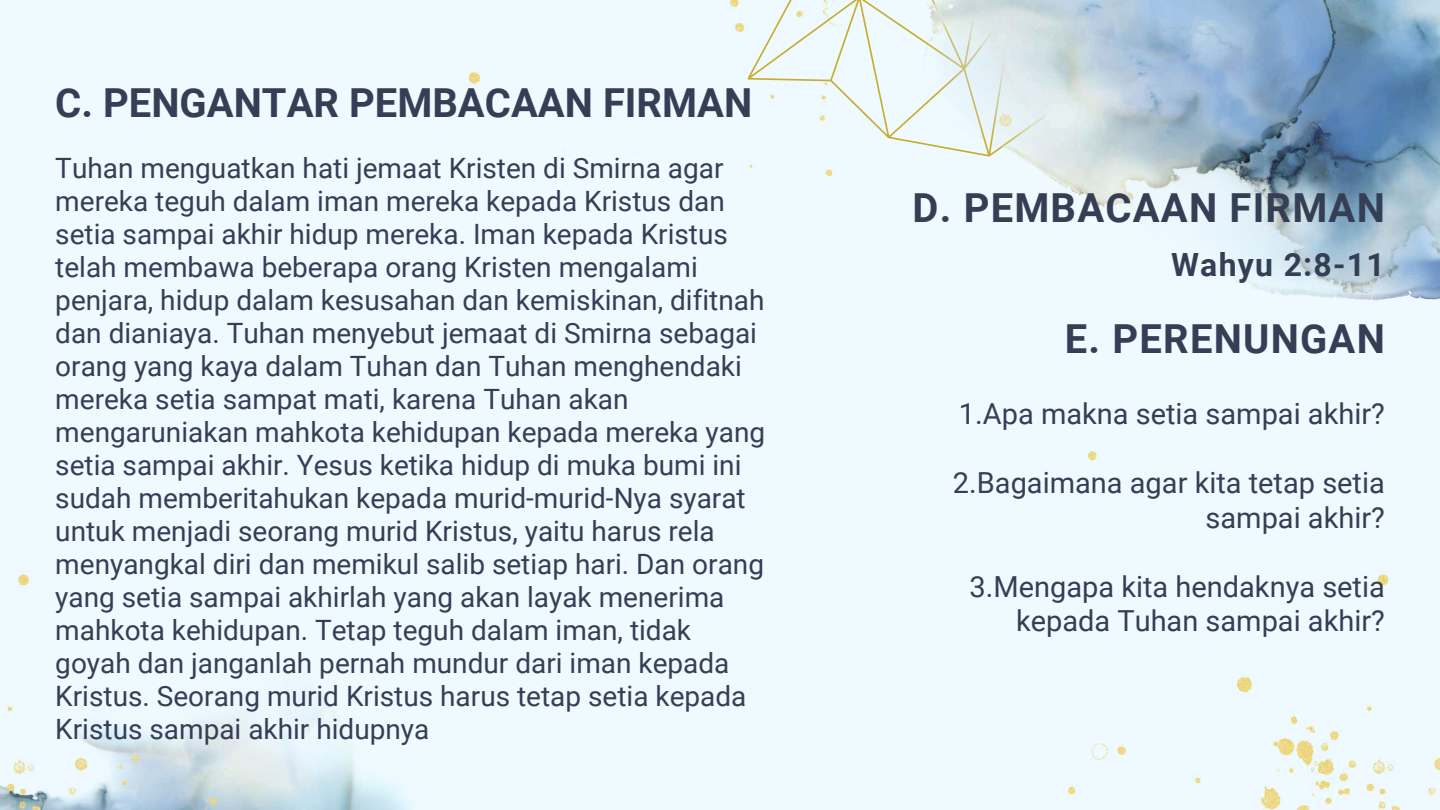
<style>
.page{position:relative;width:1440px;height:810px;background:#eefaff}
.page>*{position:absolute;margin:0;border:0;box-sizing:border-box;transform-origin:0 0}
.t1{font:700 40px "Roboto";letter-spacing:.03em;color:#343f56}
.t2{font:700 40px "Roboto";color:#343f56}
.t3{font:700 32px "Roboto";letter-spacing:.04em;color:#343f56}
.t4{font:29px/34.5px "Roboto";color:#343f56;text-align:right}
.t5{font:28px/33px "Roboto";color:#343f56}
</style>
<div class="page">
<svg style="left:741px;top:0;width:108px;height:176px"></svg>
<img style="left:849px;top:0;width:591px;height:324px">
<img style="left:291px;top:697px;width:120px;height:113px">
<img style="left:0;top:574px;width:291px;height:236px">
<img style="left:1068px;top:452px;width:372px;height:358px">
<h1 class="t2" style="left:55px;top:80px;width:699px">C. PENGANTAR PEMBACAAN FIRMAN</h1>
<p class="t5" style="left:55px;top:151px;width:711px">Tuhan menguatkan hati jemaat Kristen di Smirna agar mereka teguh dalam iman mereka kepada Kristus dan setia sampai akhir hidup mereka. Iman kepada Kristus telah membawa beberapa orang Kristen mengalami penjara, hidup dalam kesusahan dan kemiskinan, difitnah dan dianiaya. Tuhan menyebut jemaat di Smirna sebagai orang yang kaya dalam Tuhan dan Tuhan menghendaki mereka setia sampat mati, karena Tuhan akan mengaruniakan mahkota kehidupan kepada mereka yang setia sampai akhir. Yesus ketika hidup di muka bumi ini sudah memberitahukan kepada murid-murid-Nya syarat untuk menjadi seorang murid Kristus, yaitu harus rela menyangkal diri dan memikul salib setiap hari. Dan orang yang setia sampai akhirlah yang akan layak menerima mahkota kehidupan. Tetap teguh dalam iman, tidak goyah dan janganlah pernah mundur dari iman kepada Kristus. Seorang murid Kristus harus tetap setia kepada Kristus sampai akhir hidupnya</p>
<h1 class="t1" style="left:913px;top:185px;width:474px">D. PEMBACAAN FIRMAN</h1>
<p class="t3" style="left:1171px;top:246px;width:215px">Wahyu 2:8-11</p>
<h1 class="t1" style="left:1065px;top:316px;width:321px">E. PERENUNGAN</h1>
<p class="t4" style="left:959px;top:397px;width:427px">1.Apa makna setia sampai akhir?</p>
<p class="t4" style="left:953px;top:466px;width:433px">2.Bagaimana agar kita tetap setia sampai akhir?</p>
<p class="t4" style="left:970px;top:570px;width:417px">3.Mengapa kita hendaknya setia kepada Tuhan sampai akhir?</p>
</div>
